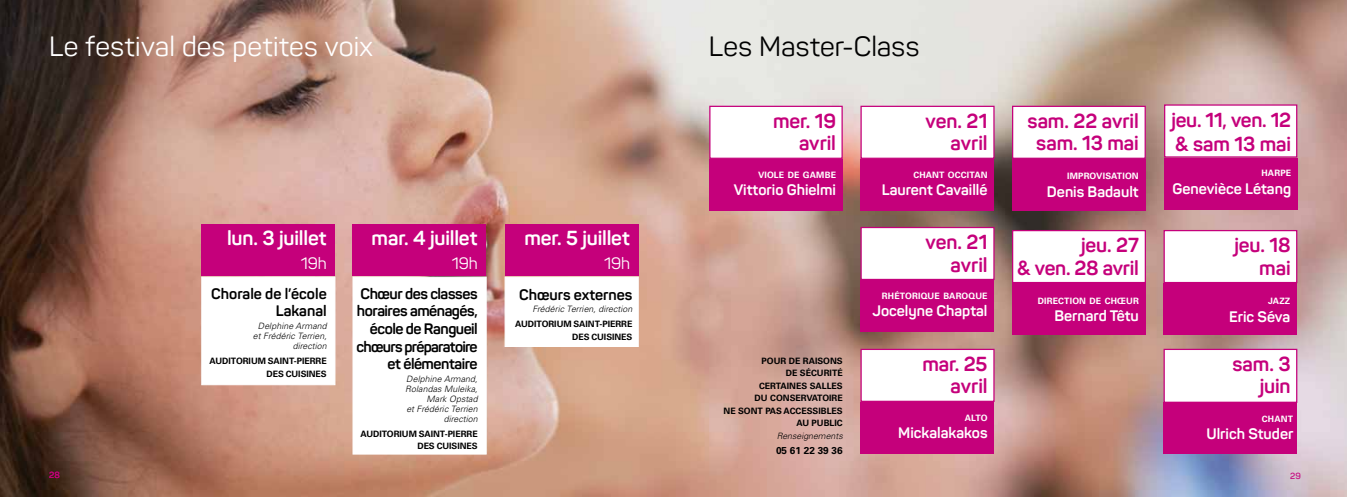
<style>
.page{position:relative;width:1347px;height:497px;background:#fff}
.page>*{position:absolute;margin:0;border:0;box-sizing:border-box;transform-origin:0 0}
.t1{font:27.5px "Panton";letter-spacing:.01em;color:#fff}
.t2{font:27.5px "Panton";letter-spacing:.01em;color:#000}
.t3{font:700 20px/22.5px "Panton";letter-spacing:-.005em;color:#c5007b;text-align:right}
.t4{font:700 20px "Panton";letter-spacing:-.01em;color:#fff}
.t5{font:16.25px "Panton";letter-spacing:-.01em;color:#fff}
.t6{font:700 15px "Panton";color:#fff}
.t7{font:700 15px/17.5px "Panton";letter-spacing:-.03em;color:#000;text-align:right}
.t8{font:700 15px/17.5px "Panton";color:#000;text-align:right}
.t9{font:700 10px "Univers";color:#000}
.t10{font:700 8.75px/12.5px "Univers";letter-spacing:-.005em;color:#000;text-align:right}
.t11{font:italic 300 8.75px/10px "Univers";letter-spacing:.01em;color:#000;text-align:right}
.t12{font:700 8.75px "Univers";letter-spacing:.015em;color:#fff}
.t13{font:600 8.75px "Panton";color:#c5007b}
</style>
<div class="page">
<img style="left:709px;top:0;width:637px;height:496px">
<img style="left:0;top:0;width:709px;height:496px">
<div style="left:709px;top:106px;width:133px;height:53px;background:#fff;border:1px solid #c5007b"></div>
<div style="left:709px;top:159px;width:133px;height:51px;background:#c5007b"></div>
<div style="left:860px;top:226px;width:134px;height:54px;background:#fff;border:1px solid #c5007b"></div>
<div style="left:860px;top:280px;width:134px;height:51px;background:#c5007b"></div>
<div style="left:860px;top:106px;width:134px;height:53px;background:#fff;border:1px solid #c5007b"></div>
<div style="left:860px;top:159px;width:134px;height:51px;background:#c5007b"></div>
<div style="left:860px;top:348px;width:134px;height:53px;background:#fff;border:1px solid #c5007b"></div>
<div style="left:860px;top:401px;width:134px;height:52px;background:#c5007b"></div>
<div style="left:1012px;top:106px;width:133px;height:53px;background:#fff;border:1px solid #c5007b"></div>
<div style="left:1012px;top:159px;width:133px;height:51px;background:#c5007b"></div>
<div style="left:1012px;top:230px;width:134px;height:53px;background:#fff;border:1px solid #c5007b"></div>
<div style="left:1012px;top:283px;width:133px;height:52px;background:#c5007b"></div>
<div style="left:1164px;top:104px;width:133px;height:53px;background:#fff"></div>
<div style="left:1164px;top:157px;width:133px;height:52px;background:#c5007b"></div>
<div style="left:1163px;top:230px;width:134px;height:53px;background:#fff;border:1px solid #c5007b"></div>
<div style="left:1163px;top:283px;width:134px;height:52px;background:#c5007b"></div>
<div style="left:1163px;top:348px;width:134px;height:54px;background:#fff;border:1px solid #c5007b"></div>
<div style="left:1163px;top:402px;width:134px;height:51px;background:#c5007b"></div>
<div style="left:201px;top:224px;width:134px;height:52px;background:#c5007b"></div>
<div style="left:201px;top:276px;width:134px;height:108px;background:#fff;border:1px solid #fff"></div>
<div style="left:353px;top:224px;width:133px;height:52px;background:#c5007b"></div>
<div style="left:353px;top:276px;width:133px;height:178px;background:#fff;border:1px solid #fff"></div>
<div style="left:505px;top:224px;width:133px;height:52px;background:#c5007b"></div>
<div style="left:505px;top:276px;width:133px;height:70px;background:#fff;border:1px solid #fff"></div>
<h1 class="t1" style="left:49px;top:29px;width:325px">Le festival des petites voix</h1>
<p class="t13" style="left:49px;top:469px;width:12px">28</p>
<h2 class="t4" style="left:227px;top:225px;width:101px">lun. 3 juillet</h2>
<h3 class="t5" style="left:301px;top:253px;width:28px">19h</h3>
<h3 class="t8" style="left:211px;top:284px;width:117px">Chorale de l’école<br>Lakanal</h3>
<p class="t11" style="left:253px;top:320px;width:75px">Delphine Armand et Frédéric Terrien, direction</p>
<p class="t10" style="left:209px;top:354px;width:119px">AUDITORIUM SAINT-PIERRE<br>DES CU ISINES</p>
<h2 class="t4" style="left:371px;top:225px;width:108px">mar. 4 juillet</h2>
<h3 class="t5" style="left:452px;top:253px;width:27px">19h</h3>
<h3 class="t7" style="left:356px;top:284px;width:123px">Chœur des classes horaires aménagés, école de Rangueil chœurs préparatoire et élémentaire</h3>
<p class="t11" style="left:405px;top:373px;width:74px">Delphine Armand,<br>Rolandas Muleika,<br>Mark Opstad<br>et Frédéric Terrien direction</p>
<p class="t10" style="left:360px;top:427px;width:119px">AUDITORIUM SAINT-PIERRE<br>DES CU ISINES</p>
<h2 class="t4" style="left:524px;top:225px;width:107px">mer. 5 juillet</h2>
<h3 class="t5" style="left:604px;top:253px;width:27px">19h</h3>
<h3 class="t8" style="left:519px;top:285px;width:115px">Chœurs externes</h3>
<p class="t11" style="left:532px;top:304px;width:102px">Frédéric Terrien, direction</p>
<p class="t10" style="left:515px;top:317px;width:119px">AUDITORIUM SAINT-PIERRE<br>DES CU ISINES</p>
<h1 class="t2" style="left:709px;top:29px;width:212px">Les Master-Class</h1>
<h2 class="t3" style="left:773px;top:109px;width:64px">mer. 19 avril</h2>
<p class="t12" style="left:758px;top:169px;width:79px">VIOLE DE GAMBE</p>
<h3 class="t6" style="left:733px;top:180px;width:104px">Vittorio Ghielmi</h3>
<p class="t10" style="left:761px;top:354px;width:7px">POU</p>
<p class="t10" style="left:780px;top:354px;width:64px">R DE RAISONS</p>
<p class="t10" style="left:786px;top:366px;width:58px">DE SÉCU RITÉ</p>
<p class="t10" style="left:759px;top:379px;width:85px">CERTAINES SALLES</p>
<p class="t10" style="left:754px;top:391px;width:23px">DU CON</p>
<p class="t10" style="left:723px;top:391px;width:120px;text-align:left;text-indent:66px">SERVATOIRE<br>NE SON T PAS ACCE</p>
<p class="t10" style="left:796px;top:404px;width:48px">SSIBLES<br>AU PU BLIC</p>
<p class="t11" style="left:776px;top:430px;width:67px">Renseignements</p>
<p class="t9" style="left:776px;top:444px;width:68px">05 61 22 39 36</p>
<h2 class="t3" style="left:925px;top:109px;width:63px">ven. 21 avril</h2>
<p class="t12" style="left:913px;top:169px;width:76px">CHANT OCCITAN</p>
<h3 class="t6" style="left:881px;top:180px;width:107px">Laurent Cavaillé</h3>
<h2 class="t3" style="left:925px;top:230px;width:63px">ven. 21 avril</h2>
<p class="t12" style="left:882px;top:290px;width:107px">RHÉTORIQUE BAROQUE</p>
<h3 class="t6" style="left:872px;top:301px;width:117px">Jocelyne Chaptal</h3>
<h2 class="t3" style="left:922px;top:352px;width:67px">mar. 25 avril</h2>
<p class="t12" style="left:964px;top:412px;width:24px">ALTO</p>
<h3 class="t6" style="left:898px;top:423px;width:91px">Mickalakakos</h3>
<h2 class="t3" style="left:1027px;top:109px;width:113px;text-align:center">sam. 22 avril sam. 13 mai</h2>
<p class="t12" style="left:1067px;top:171px;width:73px">IMPROVISATION</p>
<h3 class="t6" style="left:1047px;top:182px;width:93px">Denis Badault</h3>
<h2 class="t3" style="left:1017px;top:233px;width:123px">jeu. 27<br>&amp; ven. 28 avril</h2>
<p class="t12" style="left:1037px;top:295px;width:103px">DIRECTION DE CHŒUR</p>
<h3 class="t6" style="left:1054px;top:306px;width:86px">Bernard Têtu</h3>
<h2 class="t3" style="left:1171px;top:107px;width:121px;line-height:24px;text-align:left">jeu. 11, ven. 12 &amp; sam 13 mai</h2>
<p class="t12" style="left:1261px;top:168px;width:31px">HARPE</p>
<h3 class="t6" style="left:1172px;top:179px;width:120px">Genevièce Létang</h3>
<h2 class="t3" style="left:1234px;top:233px;width:58px">jeu. 18 mai</h2>
<p class="t12" style="left:1268px;top:295px;width:24px">JAZZ</p>
<h3 class="t6" style="left:1229px;top:306px;width:63px">Eric Séva</h3>
<h2 class="t3" style="left:1232px;top:352px;width:60px">sam. 3 juin</h2>
<p class="t12" style="left:1261px;top:413px;width:33px">CHANT</p>
<h3 class="t6" style="left:1206px;top:424px;width:88px">Ulrich Studer</h3>
<p class="t13" style="left:1287px;top:470px;width:12px">29</p>
<p class="t13" style="left:1290px;top:470px;width:12px">29</p>
</div>
